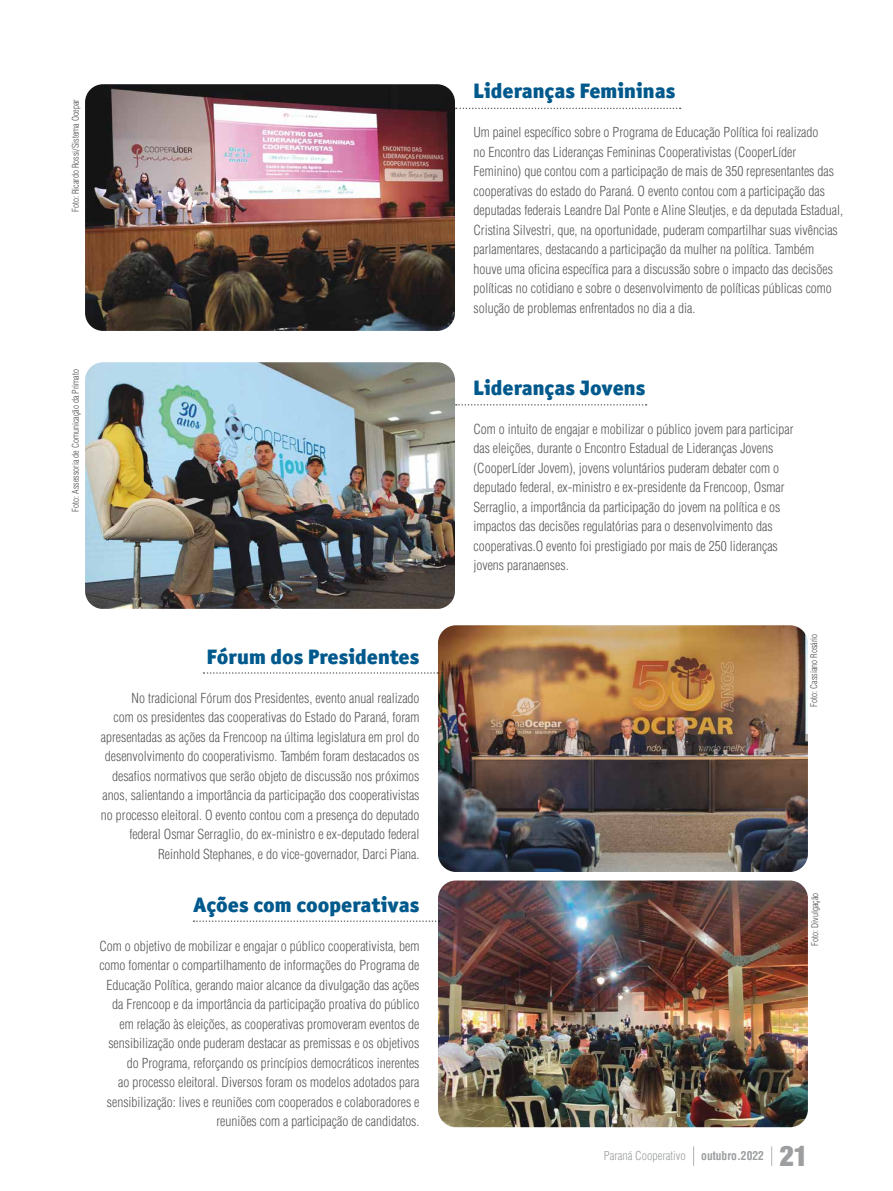
<style>
.page{position:relative;width:893px;height:1191px;background:#fff}
.page>*{position:absolute;margin:0;border:0;box-sizing:border-box;transform-origin:0 0}
.t1{font:30px "Sans Black Cond";color:#9c9e9f}
.t2{font:900 21px "Officina Sans ITC Std";color:#00598c}
.t3{font:300 condensed 13.5px/19.5px "Helvetica";color:#58585a}
.t4{font:300 condensed 12px "Helvetica";color:#9c9e9f}
.t5{font:700 condensed 12px "Helvetica";color:#9c9e9f}
.t6{font:300 condensed 9px "Helvetica";color:#4b4b4d}
</style>
<div class="page">
<svg style="left:693px;top:1146px;width:1px;height:19px"></svg>
<svg style="left:771px;top:1146px;width:1px;height:19px"></svg>
<img style="left:85px;top:84px;width:370px;height:247px">
<img style="left:85px;top:362px;width:370px;height:247px">
<img style="left:438px;top:625px;width:370px;height:247px">
<img style="left:438px;top:880px;width:370px;height:247px">
<svg style="left:456px;top:108px;width:225px;height:1px"></svg>
<svg style="left:456px;top:404px;width:191px;height:1px"></svg>
<svg style="left:203px;top:672px;width:235px;height:2px"></svg>
<svg style="left:194px;top:920px;width:246px;height:2px"></svg>
<p class="t6" style="left:70px;top:212px;width:114px;rotate:-90deg">Foto: Ricardo Rossi/Sistema Ocepar</p>
<p class="t6" style="left:70px;top:512px;width:144px;rotate:-90deg">Foto: Assessoria de Comunicação da Primato</p>
<h2 class="t2" style="left:207px;top:643px;width:214px">Fórum dos Presidentes</h2>
<p class="t3" style="left:101px;top:688px;width:320px;text-align:right">No tradicional Fórum dos Presidentes, evento anual realizado<br>com os presidentes das cooperativas do Estado do Paraná, foram apresentadas as ações da Frencoop na última legislatura em prol do desenvolvimento do cooperativismo. Também foram destacados os desafios normativos que serão objeto de discussão nos próximos anos, salientando a importância da participação dos cooperativistas no processo eleitoral. O evento contou com a presença do deputado federal Osmar Serraglio, do ex-ministro e ex-deputado federal Reinhold Stephanes, e do vice-governador, Darci Piana.</p>
<h2 class="t2" style="left:193px;top:890px;width:228px">Ações com cooperativas</h2>
<p class="t3" style="left:99px;top:936px;width:322px;text-align:right">Com o objetivo de mobilizar e engajar o público cooperativista, bem como fomentar o compartilhamento de informações do Programa de Educação Política, gerando maior alcance da divulgação das ações da Frencoop e da importância da participação proativa do público em relação às eleições, as cooperativas promoveram eventos de sensibilização onde puderam destacar as premissas e os objetivos do Programa, reforçando os princípios democráticos inerentes<br>ao processo eleitoral. Diversos foram os modelos adotados para sensibilização: lives e reuniões com cooperados e colaboradores e reuniões com a participação de candidatos.</p>
<h2 class="t2" style="left:473px;top:77px;width:203px">Lideranças Femininas</h2>
<p class="t3" style="left:473px;top:123px;width:371px">Um painel específico sobre o Programa de Educação Política foi realizado<br>no Encontro das Lideranças Femininas Cooperativistas (CooperLíder Feminino) que contou com a participação de mais de 350 representantes das cooperativas do estado do Paraná. O evento contou com a participação das deputadas federais Leandre Dal Ponte e Aline Sleutjes, e da deputada Estadual, Cristina Silvestri, que, na oportunidade, puderam compartilhar suas vivências parlamentares, destacando a participação da mulher na política. Também houve uma oficina específica para a discussão sobre o impacto das decisões políticas no cotidiano e sobre o desenvolvimento de políticas públicas como solução de problemas enfrentados no dia a dia.</p>
<h2 class="t2" style="left:473px;top:373px;width:174px">Lideranças Jovens</h2>
<p class="t3" style="left:473px;top:419px;width:322px">Com o intuito de engajar e mobilizar o público jovem para participar das eleições, durante o Encontro Estadual de Lideranças Jovens (CooperLíder Jovem), jovens voluntários puderam debater com o deputado federal, ex-ministro e ex-presidente da Frencoop, Osmar Serraglio, a importância da participação do jovem na política e os impactos das decisões regulatórias para o desenvolvimento das cooperativas.O evento foi prestigiado por mais de 250 lideranças jovens paranaenses.</p>
<p class="t6" style="left:808px;top:707px;width:74px;rotate:-90deg">Foto: Cassiano Rosário</p>
<p class="t6" style="left:809px;top:945px;width:54px;rotate:-90deg">Foto: Divulgação</p>
<p class="t4" style="left:604px;top:1148px;width:83px">Paraná Cooperativo</p>
<p class="t5" style="left:701px;top:1148px;width:64px">outubro.2022</p>
<h1 class="t1" style="left:779px;top:1137px;width:30px">21</h1>
</div>
